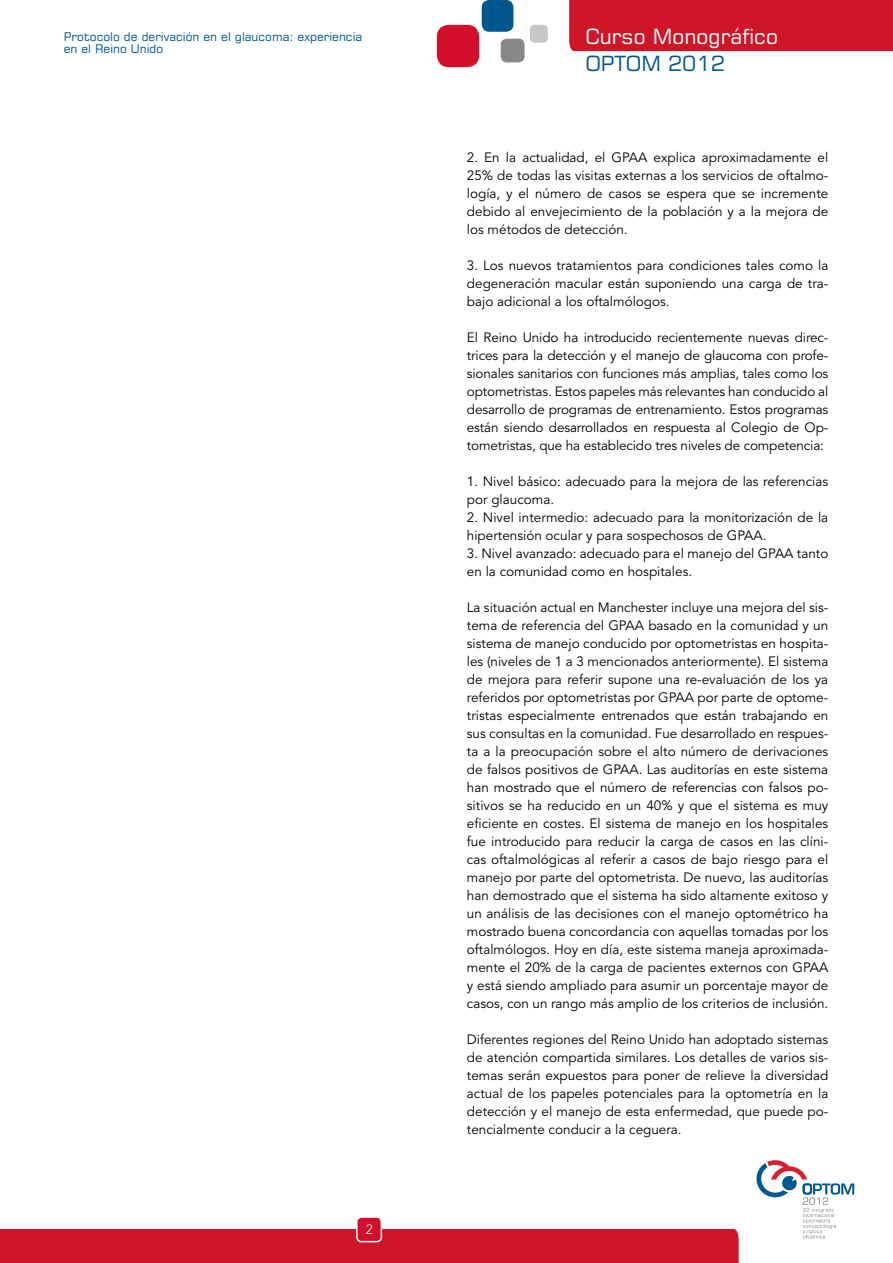
<style>
.page{position:relative;width:893px;height:1263px;background:#fff}
.page>*{position:absolute;margin:0;border:0;box-sizing:border-box;transform-origin:0 0}
.t1{font:21px "Square 721";color:#fff}
.t2{font:21px "Square 721";color:#00568e}
.t3{font:13.5px/18px "Avenir";color:#000;text-align:justify}
.t4{font:300 13.5px "Avenir";color:#fff}
.t5{font:12px/12px "Square 721";color:#00568e}
</style>
<div class="page">
<div style="left:437px;top:25px;width:42px;height:42px;background:#d40e2a;border-radius:12px"></div>
<div style="left:482px;top:0;width:31px;height:32px;background:#00568e;border-radius:7px"></div>
<div style="left:501px;top:39px;width:24px;height:23px;background:#87888a;border-radius:6px"></div>
<div style="left:530px;top:25px;width:18px;height:18px;background:#c6c7c8;border-radius:4px"></div>
<div style="left:569px;top:0;width:324px;height:51px;background:#ce1628"></div>
<svg style="left:756px;top:1160px;width:98px;height:78px"></svg>
<div style="left:0;top:1229px;width:739px;height:34px;background:#ce1628"></div>
<div style="left:357px;top:1217px;width:24px;height:24px;background:#d40e2a;border-radius:5px"></div>
<div style="left:356px;top:1216px;width:26px;height:26px;border:1px solid #fff;border-radius:5px"></div>
<p class="t5" style="left:64px;top:30px;width:300px">Protocolo de derivación en el glaucoma: experiencia en el Reino Unido</p>
<p class="t4" style="left:366px;top:1222px;width:9px">2</p>
<h1 class="t1" style="left:585px;top:23px;width:194px">Curso Monográfico</h1>
<h1 class="t2" style="left:585px;top:50px;width:141px">OPTOM 2012</h1>
<p class="t3" style="left:467px;top:149px;width:363px">2. En la actualidad, el GPAA explica aproximadamente el 25% de todas las visitas externas a los servicios de oftalmo&shy;logía, y el número de casos se espera que se incremente debido al envejecimiento de la población y a la mejora de los métodos de detección.</p>
<p class="t3" style="left:467px;top:257px;width:363px">3. Los nuevos tratamientos para condiciones tales como la degeneración macular están suponiendo una carga de tra&shy;bajo adicional a los oftalmólogos.</p>
<p class="t3" style="left:467px;top:329px;width:363px">El Reino Unido ha introducido recientemente nuevas direc&shy;trices para la detección y el manejo de glaucoma con profe&shy;sionales sanitarios con funciones más amplias, tales como los optometristas. Estos papeles más relevantes han conducido al desarrollo de programas de entrenamiento. Estos programas están siendo desarrollados en respuesta al Colegio de Op&shy;tometristas, que ha establecido tres niveles de competencia:</p>
<p class="t3" style="left:467px;top:473px;width:363px">1. Nivel básico: adecuado para la mejora de las referencias por glaucoma.</p>
<p class="t3" style="left:467px;top:509px;width:363px">2. Nivel intermedio: adecuado para la monitorización de la hipertensión ocular y para sospechosos de GPAA.</p>
<p class="t3" style="left:467px;top:545px;width:363px">3. Nivel avanzado: adecuado para el manejo del GPAA tanto en la comunidad como en hospitales.</p>
<p class="t3" style="left:467px;top:599px;width:363px">La situación actual en Manchester incluye una mejora del sis&shy;tema de referencia del GPAA basado en la comunidad y un sistema de manejo conducido por optometristas en hospita&shy;les (niveles de 1 a 3 mencionados anteriormente). El sistema de mejora para referir supone una re-evaluación de los ya referidos por optometristas por GPAA por parte de optome&shy;tristas especialmente entrenados que están trabajando en sus consultas en la comunidad. Fue desarrollado en respues&shy;ta a la preocupación sobre el alto número de derivaciones de falsos positivos de GPAA. Las auditorías en este sistema han mostrado que el número de referencias con falsos po&shy;sitivos se ha reducido en un 40% y que el sistema es muy eficiente en costes. El sistema de manejo en los hospitales fue introducido para reducir la carga de casos en las clíni&shy;cas oftalmológicas al referir a casos de bajo riesgo para el manejo por parte del optometrista. De nuevo, las auditorías han demostrado que el sistema ha sido altamente exitoso y un análisis de las decisiones con el manejo optométrico ha mostrado buena concordancia con aquellas tomadas por los oftalmólogos. Hoy en día, este sistema maneja aproximada&shy;mente el 20% de la carga de pacientes externos con GPAA y está siendo ampliado para asumir un porcentaje mayor de casos, con un rango más amplio de los criterios de inclusión.</p>
<p class="t3" style="left:467px;top:1031px;width:363px">Diferentes regiones del Reino Unido han adoptado sistemas de atención compartida similares. Los detalles de varios sis&shy;temas serán expuestos para poner de relieve la diversidad actual de los papeles potenciales para la optometría en la detección y el manejo de esta enfermedad, que puede po&shy;tencialmente conducir a la ceguera.</p>
</div>
